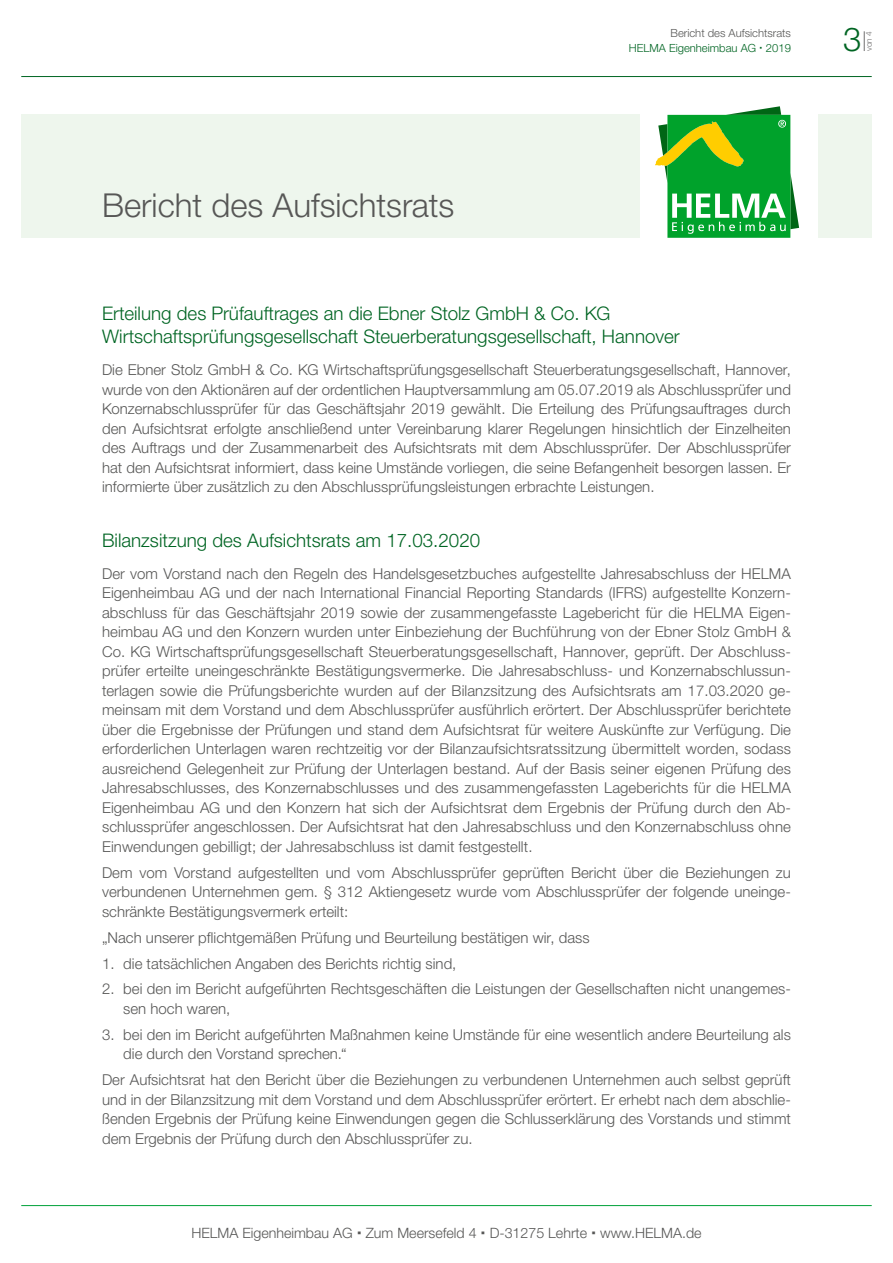
<style>
.page{position:relative;width:893px;height:1263px;background:#fff}
.page>*{position:absolute;margin:0;border:0;box-sizing:border-box;transform-origin:0 0}
.t1{font:300 33px "Helvetica Neue LTW1 G";color:#575756}
.t2{font:300 33px "Helvetica Neue LT Std";color:#006523}
.t3{font:300 18.75px/22.5px "Helvetica Neue LTW1 G";color:#006523}
.t4{font:300 15px/19.5px "Helvetica Neue LTW1 G";letter-spacing:.005em;color:#575756;text-align:justify}
.t5{font:300 14.25px "Helvetica Neue LT Std";color:#575756}
.t6{font:300 11.25px "Helvetica Neue LT Std";color:#575756}
.t7{font:300 11.25px "Helvetica Neue LT Std";color:#006523}
.t8{font:300 8.25px "Helvetica Neue LT Std";color:#706f6f}
</style>
<div class="page">
<hr style="left:21px;top:76px;width:851px;height:1px;background:#006523">
<hr style="left:21px;top:1205px;width:851px;height:1px;background:#00a13a">
<div style="left:21px;top:115px;width:619px;height:123px;background:#eef6ed"></div>
<div style="left:819px;top:115px;width:53px;height:123px;background:#eef6ed"></div>
<svg style="left:655px;top:106px;width:144px;height:132px"></svg>
<svg style="left:864px;top:31px;width:1px;height:20px"></svg>
<p class="t6" style="left:670px;top:26px;width:122px">Bericht des Aufsichtsrats</p>
<p class="t7" style="left:629px;top:41px;width:164px">HELMA Eigenheimbau AG 2019</p>
<h1 class="t2" style="left:843px;top:19px;width:20px">3</h1>
<p class="t8" style="left:864px;top:51px;width:21px;rotate:-90deg">von 4</p>
<h1 class="t1" style="left:102px;top:185px;width:354px">Bericht des Aufsichtsrats</h1>
<p class="t3" style="left:102px;top:302px;width:579px">Erteilung des Prüfauftrages an die Ebner Stolz GmbH &amp; Co. KG<br>Wirtschaftsprüfungsgesellschaft Steuerberatungsgesellschaft, Hannover</p>
<p class="t4" style="left:102px;top:360px;width:690px">Die Ebner Stolz GmbH &amp; Co. KG Wirtschaftsprüfungsgesellschaft Steuerberatungsgesellschaft, Hannover, wurde von den Aktionären auf der ordentlichen Hauptversammlung am 05.07.2019 als Abschlussprüfer und Konzernabschlussprüfer für das Geschäftsjahr 2019 gewählt. Die Erteilung des Prüfungsauftrages durch den Aufsichtsrat erfolgte anschließend unter Vereinbarung klarer Regelungen hinsichtlich der Einzelheiten des Auftrags und der Zusammenarbeit des Aufsichtsrats mit dem Abschlussprüfer. Der Abschlussprüfer hat den Aufsichtsrat informiert, dass keine Umstände vorliegen, die seine Befangenheit besorgen lassen. Er informierte über zusätzlich zu den Abschlussprüfungsleistungen erbrachte Leistungen.</p>
<p class="t3" style="left:102px;top:529px;width:380px">Bilanzsitzung des Aufsichtsrats am 17.03.2020</p>
<p class="t4" style="left:102px;top:564px;width:690px;text-align:left">Der vom Vorstand nach den Regeln des Handelsgesetzbuches aufgestellte Jahresabschluss der HELMA Eigenheimbau AG und der nach International Financial Reporting Standards (IFRS) aufgestellte Konzern&shy;abschluss für das Geschäftsjahr 2019 sowie der zusammengefasste Lagebericht für die HELMA Eigen&shy;heimbau AG und den Konzern wurden unter Einbeziehung der Buchführung von der Ebner Stolz GmbH &amp; Co. KG Wirtschaftsprüfungsgesellschaft Steuerberatungsgesellschaft, Hannover, geprüft. Der Abschluss&shy;prüfer erteilte uneingeschränkte Bestätigungsvermerke. Die Jahresabschluss- und Konzernabschlussun&shy;terlagen sowie die Prüfungsberichte wurden auf der Bilanzsitzung des Aufsichtsrats am 17.03.2020 ge&shy;meinsam mit dem Vorstand und dem Abschlussprüfer ausführlich erörtert. Der Abschlussprüfer berichtete über die Ergebnisse der Prüfungen und stand dem Aufsichtsrat für weitere Auskünfte zur Verfügung. Die erforderlichen Unterlagen waren rechtzeitig vor der Bilanzaufsichtsratssitzung übermittelt worden, sodass ausreichend Gelegenheit zur Prüfung der Unterlagen bestand. Auf der Basis seiner eigenen Prüfung des Jahresabschlusses, des Konzernabschlusses und des zusammengefassten Lageberichts für die HELMA Eigenheimbau AG und den Konzern hat sich der Aufsichtsrat dem Ergebnis der Prüfung durch den Ab&shy;schlussprüfer angeschlossen. Der Aufsichtsrat hat den Jahresabschluss und den Konzernabschluss ohne Einwendungen gebilligt; der Jahresabschluss ist damit festgestellt.</p>
<p class="t4" style="left:102px;top:863px;width:690px">Dem vom Vorstand aufgestellten und vom Abschlussprüfer geprüften Bericht über die Beziehungen zu verbundenen Unternehmen gem. § 312 Aktiengesetz wurde vom Abschlussprüfer der folgende uneinge&shy;schränkte Bestätigungsvermerk erteilt:</p>
<p class="t4" style="left:102px;top:927px;width:489px">„Nach unserer pflichtgemäßen Prüfung und Beurteilung bestätigen wir, dass</p>
<p class="t4" style="left:102px;top:953px;width:356px">1. die tatsächlichen Angaben des Berichts richtig sind,</p>
<p class="t4" style="left:123px;top:979px;width:669px;text-indent:-21px">2. bei den im Bericht aufgeführten Rechtsgeschäften die Leistungen der Gesellschaften nicht unangemes&shy;sen hoch waren,</p>
<p class="t4" style="left:123px;top:1025px;width:669px;text-indent:-21px">3. bei den im Bericht aufgeführten Maßnahmen keine Umstände für eine wesentlich andere Beurteilung als die durch den Vorstand sprechen.“</p>
<p class="t4" style="left:102px;top:1070px;width:690px">Der Aufsichtsrat hat den Bericht über die Beziehungen zu verbundenen Unternehmen auch selbst geprüft und in der Bilanzsitzung mit dem Vorstand und dem Abschlussprüfer erörtert. Er erhebt nach dem abschlie&shy;ßenden Ergebnis der Prüfung keine Einwendungen gegen die Schlusserklärung des Vorstands und stimmt dem Ergebnis der Prüfung durch den Abschlussprüfer zu.</p>
<p class="t5" style="left:191px;top:1224px;width:512px">HELMA Eigenheimbau AG Zum Meersefeld 4 D-31275 Lehrte www.HELMA.de</p>
</div>
